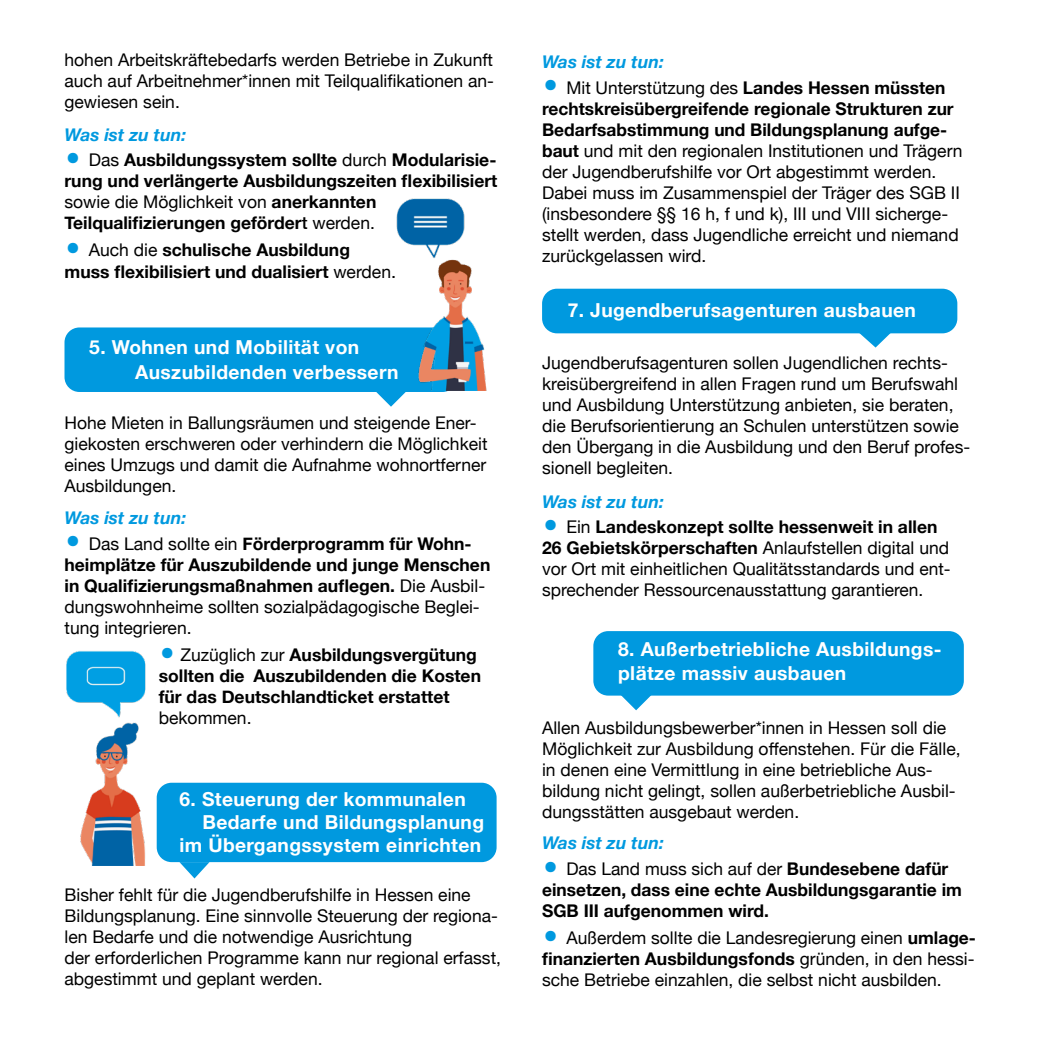
<style>
.page{position:relative;width:1042px;height:1042px;background:#fff}
.page>*{position:absolute;margin:0;border:0;box-sizing:border-box;transform-origin:0 0}
.t1{font:700 19.25px/23.1px "Helvetica Neue";letter-spacing:.02em;color:#fff}
.t2{font:17.5px/21px "Helvetica Neue";color:#000}
.t3{font:700 17.5px/21px "Helvetica Neue";color:#000}
.t4{font:italic 700 17.5px "Helvetica Neue";color:#0099df}
.s1{font-weight:400;font-size:47.25px;color:#0099df}
.s2{font-weight:400}
.s3{font-weight:500}
.s4{font-weight:400;font-size:18.38px}
.s5{font-size:47.25px;color:#0099df}
.s6{font-weight:700}
</style>
<div class="page">
<img style="left:66px;top:651px;width:102px;height:215px">
<div style="left:542px;top:289px;width:415px;height:44px;background:#0099df;border-radius:15px"></div>
<svg style="left:858px;top:333px;width:34px;height:14px"></svg>
<div style="left:593px;top:631px;width:371px;height:64px;background:#0099df;border-radius:15px"></div>
<svg style="left:620px;top:695px;width:32px;height:15px"></svg>
<div style="left:64px;top:327px;width:393px;height:65px;background:#0099df;border-radius:15px"></div>
<svg style="left:376px;top:392px;width:30px;height:15px"></svg>
<img style="left:382px;top:198px;width:105px;height:193px">
<div style="left:157px;top:783px;width:339px;height:79px;background:#0099df;border-radius:15px"></div>
<svg style="left:179px;top:862px;width:30px;height:16px"></svg>
<p class="t2" style="left:64px;top:51px;width:431px;text-align:justify">hohen Arbeitskräftebedarfs werden Betriebe in Zukunft auch auf Arbeitnehmer*innen mit Teilqualifikationen an&shy;gewiesen sein.</p>
<p class="t4" style="left:64px;top:121px;width:123px">Was ist zu tun:</p>
<p class="t3" style="left:64px;top:150px;width:434px"><span class="s1">•</span> <span class="s2">Das</span> Ausbildungssystem sollte <span class="s2">durch</span> Modularisie&shy;rung und verlängerte Ausbildungszeiten flexibilisiert <span class="s2">sowie die Möglichkeit von</span> anerkannten Teilqualifizierungen geförder<span class="s3">t</span> <span class="s2">werden.</span></p>
<p class="t3" style="left:64px;top:240px;width:333px;line-height:22.1px"><span class="s1">•</span> <span class="s2">Auch die</span> schulische Ausbildung muss flexibilisiert und dualisiert <span class="s2">werden</span><span class="s4">.</span></p>
<p class="t1" style="left:135px;top:335px;width:265px;line-height:24.5px;text-indent:-46px">5. Wohnen und Mobilität von<br>Auszubildenden verbessern</p>
<p class="t2" style="left:64px;top:413px;width:424px">Hohe Mieten in Ballungsräumen und steigende Ener&shy;giekosten erschweren oder verhindern die Möglichkeit eines Umzugs und damit die Aufnahme wohnortferner Ausbildungen.</p>
<p class="t4" style="left:64px;top:504px;width:123px">Was ist zu tun:</p>
<p class="t3" style="left:64px;top:533px;width:427px"><span class="s1">•</span> <span class="s2">Das Land sollte ein</span> Förderprogramm für Wohn&shy;heimplätze für Auszubildende und junge Menschen in Qualifizierungsmaßnahmen auflegen. <span class="s2">Die Ausbil&shy;dungswohnheime sollten sozialpädagogische Beglei&shy;tung integrieren.</span></p>
<p class="t3" style="left:159px;top:644px;width:324px"><span class="s1">•</span> <span class="s2">Zuzüglich zur</span> Ausbildungsvergütung sollten die Auszubildenden die Kosten für das Deutschlandticket erstattet</p>
<p class="t2" style="left:159px;top:708px;width:94px">bekommen.</p>
<p class="t1" style="left:179px;top:787px;width:288px">6. Steuerung der kommunalen</p>
<p class="t1" style="left:202px;top:811px;width:283px">Bedarfe und Bildungsplanung</p>
<p class="t1" style="left:179px;top:834px;width:303px">im Übergangssystem einrichten</p>
<p class="t2" style="left:64px;top:886px;width:438px">Bisher fehlt für die Jugendberufshilfe in Hessen eine Bildungsplanung. Eine sinnvolle Steuerung der regiona&shy;len Bedarfe und die notwendige Ausrichtung<br>der erforderlichen Programme kann nur regional erfasst, abgestimmt und geplant werden.</p>
<p class="t4" style="left:542px;top:48px;width:123px">Was ist zu tun:</p>
<p class="t2" style="left:542px;top:78px;width:422px"><span class="s5">•</span> Mit Unterstützung des <span class="s6">Landes Hessen müssten rechtskreisübergreifende regionale Strukturen zur Bedarfsabstimmung und Bildungsplanung aufge&shy;baut</span> und mit den regionalen Institutionen und Trägern der Jugendberufshilfe vor Ort abgestimmt werden.<br>Dabei muss im Zusammenspiel der Träger des SGB II (insbesondere §§ 16 h, f und k), III und VIII sicherge&shy;stellt werden, dass Jugendliche erreicht und niemand zurückgelassen wird.</p>
<p class="t1" style="left:568px;top:299px;width:350px">7. Jugendberufsagenturen ausbauen</p>
<p class="t2" style="left:542px;top:353px;width:430px">Jugendberufsagenturen sollen Jugendlichen rechts&shy;kreisübergreifend in allen Fragen rund um Berufswahl und Ausbildung Unterstützung anbieten, sie beraten, die Berufsorientierung an Schulen unterstützen sowie den Übergang in die Ausbildung und den Beruf profes&shy;sionell begleiten.</p>
<p class="t4" style="left:542px;top:487px;width:123px">Was ist zu tun:</p>
<p class="t2" style="left:542px;top:517px;width:410px"><span class="s5">•</span> Ein <span class="s6">Landeskonzept sollte hessenweit in allen 26 Gebietskörperschaften</span> Anlaufstellen digital und vor Ort mit einheitlichen Qualitätsstandards und ent&shy;sprechender Ressourcenausstattung garantieren.</p>
<p class="t1" style="left:618px;top:638px;width:325px">8. Außerbetriebliche Ausbildungs&shy;plätze massiv ausbauen</p>
<p class="t2" style="left:542px;top:718px;width:420px">Allen Ausbildungsbewerber*innen in Hessen soll die Möglichkeit zur Ausbildung offenstehen. Für die Fälle, in denen eine Vermittlung in eine betriebliche Aus&shy;bildung nicht gelingt, sollen außerbetriebliche Ausbil&shy;dungsstätten ausgebaut werden.</p>
<p class="t4" style="left:542px;top:829px;width:123px">Was ist zu tun:</p>
<p class="t3" style="left:542px;top:858px;width:421px"><span class="s1">•</span> <span class="s2">Das Land muss sich auf der</span> Bundesebene dafür einsetzen, dass eine echte Ausbildungsgarantie im<br>SGB III aufgenommen wird.</p>
<p class="t2" style="left:542px;top:928px;width:435px;text-align:justify"><span class="s5">•</span> Außerdem sollte die Landesregierung einen <span class="s6">umlage&shy;finanzierten Ausbildungsfonds</span> gründen, in den hessi&shy;sche Betriebe einzahlen, die selbst nicht ausbilden.</p>
</div>
